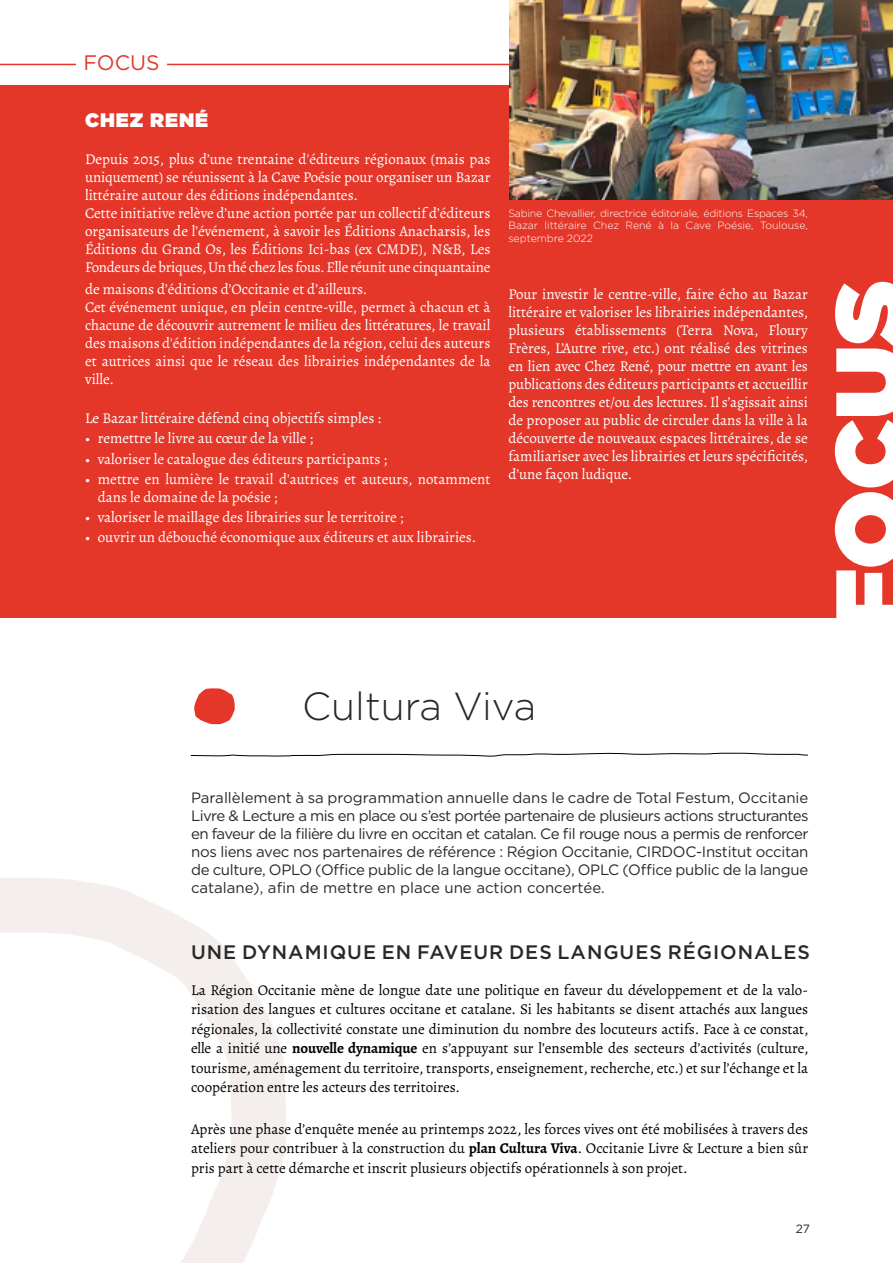
<style>
.page{position:relative;width:893px;height:1263px;background:#fff}
.page>*{position:absolute;margin:0;border:0;box-sizing:border-box;transform-origin:0 0}
.t1{font:900 97.5px "Gotham";color:#fff}
.t2{font:300 39.15px "Gotham";color:#282827}
.t3{font:21px "Gotham";color:#e43729}
.t4{font:500 19.5px "Gotham";letter-spacing:.05em;color:#282827}
.t5{font:900 19.5px "Gotham";letter-spacing:.05em;color:#fff}
.t6{font:15px/18px "Alegreya";color:#fff}
.t7{font:15px/19.5px "Alegreya";color:#000;text-align:justify}
.t8{font:15px/18px "Gotham";color:#282827;text-align:justify}
.t9{font:12px "Gotham";color:#282827}
.t10{font:300 10.5px/12.6px "Gotham";color:#fff;text-align:justify}
.s1{font-weight:700}
</style>
<div class="page">
<svg style="left:0;top:878px;width:286px;height:385px"></svg>
<div style="left:0;top:85px;width:893px;height:532px;background:#e43729"></div>
<hr style="left:0;top:64px;width:893px;height:1px;background:#e43729">
<div style="left:76px;top:54px;width:91px;height:21px;background:#fff"></div>
<img style="left:510px;top:0;width:383px;height:199px">
<svg style="left:194px;top:688px;width:41px;height:36px"></svg>
<svg style="left:191px;top:753px;width:617px;height:4px"></svg>
<h3 class="t3" style="left:83px;top:50px;width:78px">FOCUS</h3>
<h3 class="t5" style="left:85px;top:106px;width:125px">CHEZ RENÉ</h3>
<p class="t6" style="left:85px;top:150px;width:407px">Depuis 2015, plus d’une trentaine d'éditeurs régionaux (mais pas uniquement) se réunissent à la Cave Poésie pour organiser un Bazar littéraire autour des éditions indépendantes.<br>Cette initiative relève d’une action portée par un collectif d’éditeurs organisateurs de l’événement, à savoir les Éditions Anacharsis, les Éditions du Grand Os, les Éditions Ici-bas (ex CMDE), N&amp;B, Les Fondeurs de briques, Un thé chez les fous. Elle réunit une cinquantaine</p>
<p class="t6" style="left:85px;top:280px;width:407px">de maisons d’éditions d’Occitanie et d’ailleurs.<br>Cet événement unique, en plein centre-ville, permet à chacun et à chacune de découvrir autrement le milieu des littératures, le travail des maisons d'édition indépendantes de la région, celui des auteurs et autrices ainsi que le réseau des librairies indépendantes de la ville.</p>
<p class="t6" style="left:85px;top:409px;width:298px">Le Bazar littéraire défend cinq objectifs simples :</p>
<p class="t6" style="left:85px;top:429px;width:230px">• remettre le livre au cœur de la ville ;</p>
<p class="t6" style="left:85px;top:449px;width:304px">• valoriser le catalogue des éditeurs participants ;</p>
<p class="t6" style="left:98px;top:470px;width:394px;text-indent:-13px">• mettre en lumière le travail d'autrices et auteurs, notamment dans le domaine de la poésie ;</p>
<p class="t6" style="left:85px;top:508px;width:320px">• valoriser le maillage des librairies sur le territoire ;</p>
<p class="t6" style="left:85px;top:528px;width:393px">• ouvrir un débouché économique aux éditeurs et aux librairies.</p>
<p class="t10" style="left:508px;top:206px;width:301px">Sabine Chevallier, directrice éditoriale, éditions Espaces 34, Bazar littéraire Chez René à la Cave Poésie, Toulouse, septembre 2022</p>
<p class="t6" style="left:508px;top:285px;width:301px;text-align:justify">Pour investir le centre-ville, faire écho au Bazar littéraire et valoriser les librairies indépendantes, plusieurs établissements (Terra Nova, Floury Frères, L’Autre rive, etc.) ont réalisé des vitrines en lien avec Chez René, pour mettre en avant les publications des éditeurs participants et accueillir des rencontres et/ou des lectures. Il s’agissait ainsi de proposer au public de circuler dans la ville à la découverte de nouveaux espaces littéraires, de se familiariser avec les librairies et leurs spécificités, d’une façon ludique.</p>
<h2 class="t2" style="left:302px;top:681px;width:236px">Cultura Viva</h2>
<h1 class="t1" style="left:800px;top:631px;width:354px;rotate:-90deg">FOCUS</h1>
<p class="t8" style="left:191px;top:788px;width:619px">Parallèlement à sa programmation annuelle dans le cadre de Total Festum, Occitanie Livre &amp; Lecture a mis en place ou s’est portée partenaire de plusieurs actions structurantes en faveur de la filière du livre en occitan et catalan. Ce fil rouge nous a permis de renforcer nos liens avec nos partenaires de référence : Région Occitanie, CIRDOC-Institut occitan de culture, OPLO (Office public de la langue occitane), OPLC (Office public de la langue catalane), afin de mettre en place une action concertée.</p>
<h3 class="t4" style="left:191px;top:939px;width:620px">UNE DYNAMIQUE EN FAVEUR DES LANGUES RÉGIONALES</h3>
<p class="t7" style="left:191px;top:980px;width:619px">La Région Occitanie mène de longue date une politique en faveur du développement et de la valo&shy;risation des langues et cultures occitane et catalane. Si les habitants se disent attachés aux langues régionales, la collectivité constate une diminution du nombre des locuteurs actifs. Face à ce constat, elle a initié une <span class="s1">nouvelle dynamique</span> en s’appuyant sur l’ensemble des secteurs d’activités (culture, tourisme, aménagement du territoire, transports, enseignement, recherche, etc.) et sur l’échange et la coopération entre les acteurs des territoires.</p>
<p class="t7" style="left:191px;top:1119px;width:619px">Après une phase d’enquête menée au printemps 2022, les forces vives ont été mobilisées à travers des ateliers pour contribuer à la construction du <span class="s1">plan Cultura Viva</span>. Occitanie Livre &amp; Lecture a bien sûr pris part à cette démarche et inscrit plusieurs objectifs opérationnels à son projet.</p>
<p class="t9" style="left:796px;top:1221px;width:16px">27</p>
</div>
